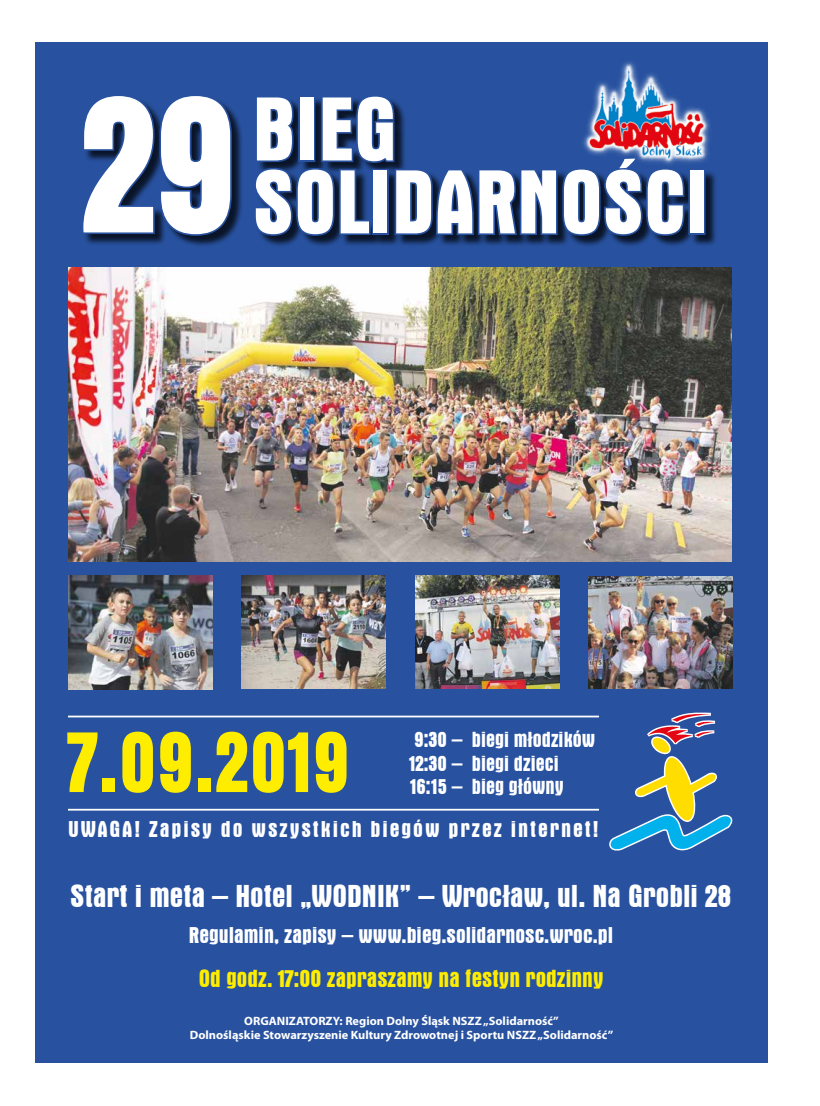
<style>
.page{position:relative;width:820px;height:1106px;background:#fff}
.page>*{position:absolute;margin:0;border:0;box-sizing:border-box;transform-origin:0 0}
.t1{font:700 condensed 92.2px/72.9px "Aurora BT";color:#fff}
.t2{font:700 condensed 89px "Aurora BT";letter-spacing:.02em;color:#ffed00;scale:.94 1}
.t3{font:700 34.6px "Myriad Pro";color:#fff;scale:2.21 1}
.t4{font:700 condensed 32.1px "Aurora BT";color:#fff}
.t5{font:700 condensed 25px "Aurora BT";color:#ffed00}
.t6{font:700 condensed 23.2px "Aurora BT";color:#fff}
.t7{font:700 condensed 23.2px "Aurora BT";letter-spacing:.08em;color:#fff}
.t8{font:700 condensed 22.1px/23.6px "Aurora BT";color:#fff}
.t9{font:700 12.1px/14.5px "Myriad Pro";color:#fff;text-align:center}
.s1{font-size:201px}
</style>
<div class="page">
<div style="left:35px;top:43px;width:732px;height:1019px;background:#2852a0"></div>
<img style="left:595px;top:62px;width:115px;height:101px">
<div style="left:83px;top:96px;width:161px;height:152px;background:#000;opacity:.75"></div>
<svg style="left:83px;top:96px;width:150px;height:141px"></svg>
<div style="left:255px;top:170px;width:462px;height:78px;background:#000;opacity:.75"></div>
<div style="left:688px;top:169px;width:17px;height:66px;border:3px solid #2852a0"></div>
<svg style="left:255px;top:93px;width:430px;height:144px"></svg>
<hr style="left:68px;top:715px;width:530px;height:2px;background:#fff">
<hr style="left:68px;top:808px;width:530px;height:2px;background:#fff">
<svg style="left:609px;top:712px;width:123px;height:139px"></svg>
<img style="left:69px;top:575px;width:143px;height:114px">
<img style="left:241px;top:575px;width:144px;height:113px">
<img style="left:69px;top:267px;width:662px;height:294px">
<img style="left:415px;top:575px;width:144px;height:113px">
<img style="left:588px;top:576px;width:144px;height:113px">
<h1 class="t1" style="left:252px;top:93px;width:457px;text-indent:-170px"><span class="s1">29</span> BIEG<br>SOLIDARNOSCI</h1>
<h3 class="t3" style="left:617px;top:130px;width:10px">‚</h3>
<h2 class="t2" style="left:67px;top:711px;width:301px">7.09.2019</h2>
<h3 class="t8" style="left:409px;top:727px;width:187px">9:30 – biegi młodzików<br>12:30 – biegi dzieci<br>16:15 – bieg główny</h3>
<h3 class="t7" style="left:68px;top:816px;width:532px">UWAGA! Zapisy do wszystkich biegów przez internet!</h3>
<h3 class="t4" style="left:70px;top:878px;width:662px">Start i meta – Hotel „WODNIK” – Wrocław, ul. Na Grobli 28</h3>
<h3 class="t6" style="left:189px;top:921px;width:425px">Regulamin, zapisy – www.bieg.solidarnosc.wroc.pl</h3>
<h3 class="t5" style="left:199px;top:964px;width:406px">Od godz. 17:00 zapraszamy na festyn rodzinny</h3>
<p class="t9" style="left:190px;top:1013px;width:424px">ORGANIZATORZY: Region Dolny Śląsk NSZZ „Solidarność”<br>Dolnośląskie Stowarzyszenie Kultury Zdrowotnej i Sportu NSZZ „Solidarność”</p>
</div>
